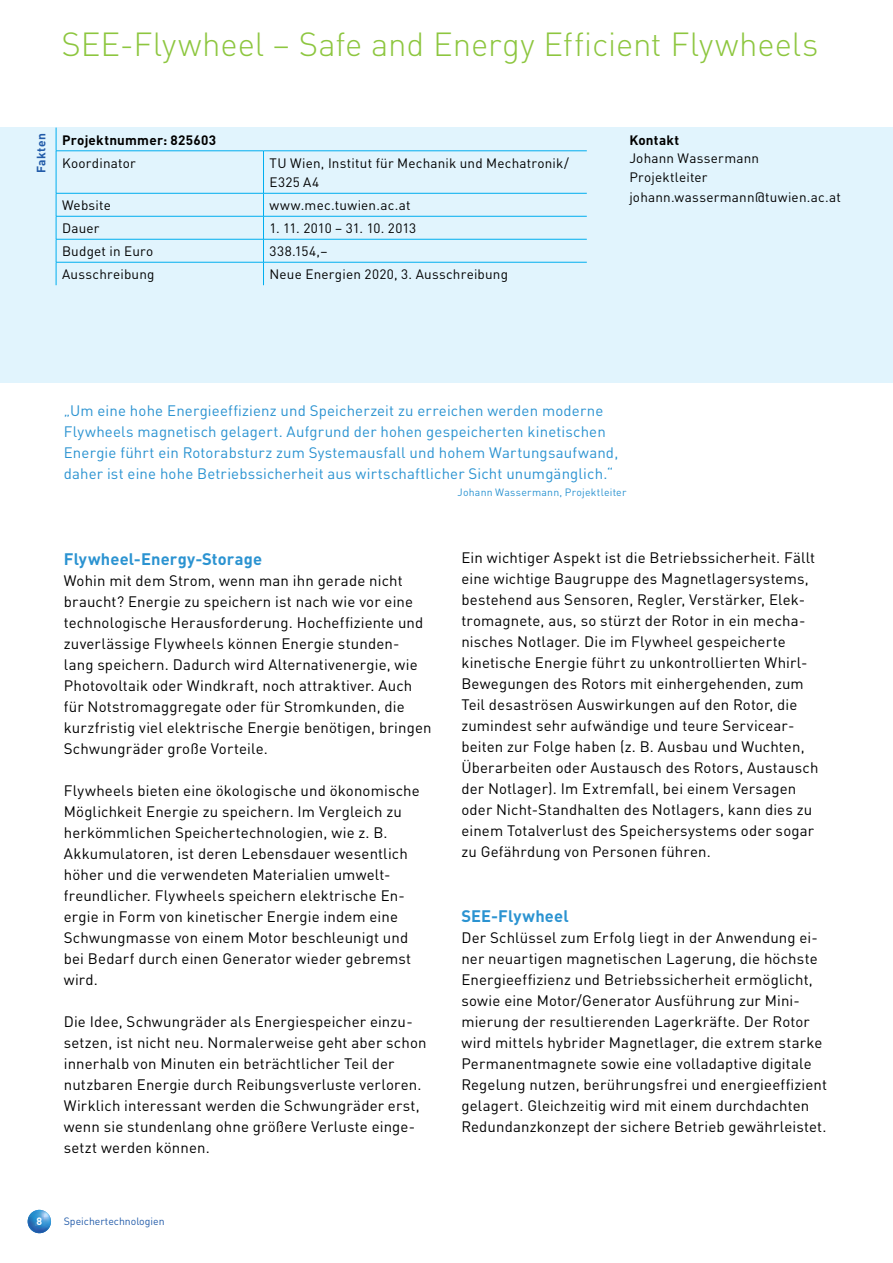
<style>
.page{position:relative;width:893px;height:1263px;background:#fff}
.page>*{position:absolute;margin:0;border:0;box-sizing:border-box;transform-origin:0 0}
.t1{font:300 33px "DIN";letter-spacing:-.005em;color:#8dc63f}
.t2{font:700 16.5px "DIN";letter-spacing:.01em;color:#2b93d1}
.t3{font:15px/21px "DIN";letter-spacing:.01em;color:#000}
.t4{font:15px/21px "DIN";letter-spacing:.01em;color:#2b93d1}
.t5{font:13.5px/19.5px "DIN";letter-spacing:.015em;color:#000}
.t6{font:700 13.5px "DIN";letter-spacing:.02em;color:#000}
.t7{font:700 12px "DIN";letter-spacing:.02em;color:#225ba9}
.t8{font:10.5px "DIN";letter-spacing:.02em;color:#2b93d1}
.t9{font:10.5px "DIN";color:#225ba9}
.t10{font:700 10.5px "DIN";color:#fff}
</style>
<div class="page">
<div style="left:0;top:128px;width:893px;height:255px;background:#e1f4fd"></div>
<img style="left:28px;top:1210px;width:23px;height:23px;border-radius:12px">
<svg style="left:56px;top:128px;width:1px;height:23px"></svg>
<hr style="left:56px;top:151px;width:207px;height:1px;background:#00aeef">
<hr style="left:56px;top:151px;width:1px;height:42px;background:#00aeef">
<hr style="left:263px;top:151px;width:324px;height:1px;background:#00aeef">
<hr style="left:263px;top:151px;width:1px;height:42px;background:#00aeef">
<hr style="left:56px;top:193px;width:207px;height:1px;background:#00aeef">
<hr style="left:263px;top:193px;width:324px;height:1px;background:#00aeef">
<hr style="left:56px;top:216px;width:207px;height:1px;background:#00aeef">
<hr style="left:263px;top:216px;width:324px;height:1px;background:#00aeef">
<hr style="left:56px;top:239px;width:207px;height:1px;background:#00aeef">
<hr style="left:263px;top:239px;width:324px;height:1px;background:#00aeef">
<hr style="left:56px;top:262px;width:207px;height:1px;background:#00aeef">
<svg style="left:56px;top:193px;width:1px;height:92px"></svg>
<hr style="left:263px;top:262px;width:324px;height:1px;background:#00aeef">
<svg style="left:263px;top:193px;width:1px;height:92px"></svg>
<h1 class="t1" style="left:62px;top:24px;width:758px">SEE-Flywheel – Safe and Energy Efficient Flywheels</h1>
<p class="t7" style="left:33px;top:173px;width:41px;rotate:-90deg">Fakten</p>
<p class="t6" style="left:62px;top:131px;width:156px">Projektnummer: 825603</p>
<p class="t5" style="left:62px;top:153px;width:75px">Koordinator</p>
<p class="t5" style="left:269px;top:153px;width:301px">TU Wien, Institut für Mechanik und Mechatronik/<br>E325 A4</p>
<p class="t5" style="left:62px;top:195px;width:50px">Website</p>
<p class="t5" style="left:269px;top:195px;width:143px">www.mec.tuwien.ac.at</p>
<p class="t5" style="left:62px;top:218px;width:39px">Dauer</p>
<p class="t5" style="left:269px;top:218px;width:148px">1. 11. 2010 – 31. 10. 2013</p>
<p class="t5" style="left:62px;top:241px;width:93px">Budget in Euro</p>
<p class="t5" style="left:269px;top:241px;width:59px">338.154,–</p>
<p class="t5" style="left:62px;top:264px;width:94px">Ausschreibung</p>
<p class="t5" style="left:269px;top:264px;width:240px">Neue Energien 2020, 3. Ausschreibung</p>
<p class="t6" style="left:629px;top:131px;width:52px">Kontakt</p>
<p class="t5" style="left:629px;top:148px;width:213px">Johann Wassermann<br>Projektleiter johann.wassermann@tuwien.ac.at</p>
<p class="t4" style="left:64px;top:400px;width:556px">„Um eine hohe Energieeffizienz und Speicherzeit zu erreichen werden moderne Flywheels magnetisch gelagert. Aufgrund der hohen gespeicherten kinetischen Energie führt ein Rotorabsturz zum Systemausfall und hohem Wartungsaufwand, daher ist eine hohe Betriebssicherheit aus wirtschaftlicher Sicht unumgänglich.“</p>
<p class="t8" style="left:458px;top:485px;width:170px">Johann Wassermann, Projektleiter</p>
<p class="t2" style="left:64px;top:548px;width:200px">Flywheel-Energy-Storage</p>
<p class="t3" style="left:64px;top:569px;width:369px">Wohin mit dem Strom, wenn man ihn gerade nicht braucht? Energie zu speichern ist nach wie vor eine technologische Herausforderung. Hocheffiziente und zuverlässige Flywheels können Energie stunden&shy;lang speichern. Dadurch wird Alternativenergie, wie Photovoltaik oder Windkraft, noch attraktiver. Auch für Notstromaggregate oder für Stromkunden, die kurzfristig viel elektrische Energie benötigen, bringen Schwungräder große Vorteile.</p>
<p class="t3" style="left:64px;top:779px;width:358px">Flywheels bieten eine ökologische und ökonomische Möglichkeit Energie zu speichern. Im Vergleich zu herkömmlichen Speichertechnologien, wie z. B.<br>Akkumulatoren, ist deren Lebensdauer wesentlich höher und die verwendeten Materialien umwelt&shy;freundlicher. Flywheels speichern elektrische En&shy;ergie in Form von kinetischer Energie indem eine Schwungmasse von einem Motor beschleunigt und bei Bedarf durch einen Generator wieder gebremst wird.</p>
<p class="t3" style="left:64px;top:1010px;width:364px">Die Idee, Schwungräder als Energiespeicher einzu&shy;setzen, ist nicht neu. Normalerweise geht aber schon innerhalb von Minuten ein beträchtlicher Teil der nutzbaren Energie durch Reibungsverluste verloren.<br>Wirklich interessant werden die Schwungräder erst, wenn sie stundenlang ohne größere Verluste einge&shy;setzt werden können.</p>
<p class="t10" style="left:36px;top:1214px;width:7px">8</p>
<p class="t9" style="left:64px;top:1214px;width:102px">Speichertechnologien</p>
<p class="t3" style="left:461px;top:547px;width:359px">Ein wichtiger Aspekt ist die Betriebssicherheit. Fällt eine wichtige Baugruppe des Magnetlagersystems, bestehend aus Sensoren, Regler, Verstärker, Elek&shy;tromagnete, aus, so stürzt der Rotor in ein mecha&shy;nisches Notlager. Die im Flywheel gespeicherte kinetische Energie führt zu unkontrollierten Whirl-Bewegungen des Rotors mit einhergehenden, zum Teil desaströsen Auswirkungen auf den Rotor, die zumindest sehr aufwändige und teure Servicear&shy;beiten zur Folge haben (z. B. Ausbau und Wuchten, Überarbeiten oder Austausch des Rotors, Austausch der Notlager). Im Extremfall, bei einem Versagen oder Nicht-Standhalten des Notlagers, kann dies zu einem Totalverlust des Speichersystems oder sogar zu Gefährdung von Personen führen.</p>
<p class="t2" style="left:461px;top:905px;width:109px">SEE-Flywheel</p>
<p class="t3" style="left:461px;top:926px;width:367px">Der Schlüssel zum Erfolg liegt in der Anwendung ei&shy;ner neuartigen magnetischen Lagerung, die höchste Energieeffizienz und Betriebssicherheit ermöglicht, sowie eine Motor/Generator Ausführung zur Mini&shy;mierung der resultierenden Lagerkräfte. Der Rotor wird mittels hybrider Magnetlager, die extrem starke Permanentmagnete sowie eine volladaptive digitale Regelung nutzen, berührungsfrei und energieeffizient gelagert. Gleichzeitig wird mit einem durchdachten Redundanzkonzept der sichere Betrieb gewährleistet.</p>
</div>
